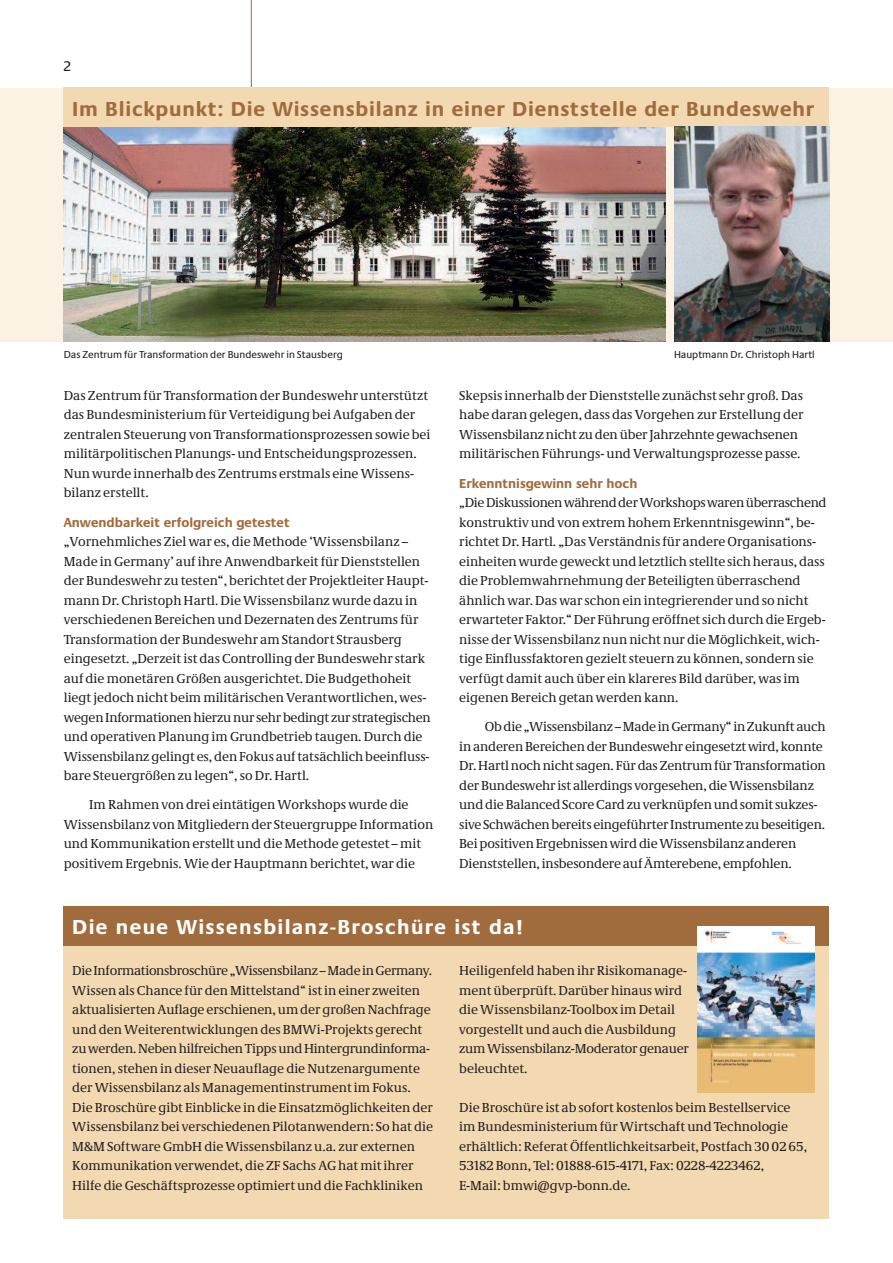
<style>
.page{position:relative;width:893px;height:1263px;background:#fff}
.page>*{position:absolute;margin:0;border:0;box-sizing:border-box;transform-origin:0 0}
.t1{font:700 21px "Neue Praxis";letter-spacing:.035em;color:#a16c3d}
.t2{font:700 21px "Neue Praxis";letter-spacing:.06em;color:#fff}
.t3{font:14.55px "Neue Praxis";color:#231f20}
.t4{font:13.5px/19.5px "Neue Demos";color:#231f20}
.t5{font:700 13.5px "Neue Praxis";color:#a16c3d}
.t6{font:10.5px "Neue Praxis";color:#231f20}
</style>
<div class="page">
<hr style="left:251px;top:0;width:1px;height:91px;background:#a16c3d">
<div style="left:0;top:88px;width:893px;height:253px;background:#faf2e3"></div>
<img style="left:64px;top:127px;width:601px;height:214px">
<div style="left:64px;top:88px;width:765px;height:39px;background:#f3d9b2"></div>
<div style="left:64px;top:946px;width:765px;height:273px;background:#f3d9b2"></div>
<div style="left:64px;top:907px;width:765px;height:39px;background:#a16c3d"></div>
<img style="left:697px;top:926px;width:118px;height:166px">
<img style="left:674px;top:126px;width:155px;height:215px">
<p class="t3" style="left:64px;top:61px;width:9px">2</p>
<h1 class="t1" style="left:72px;top:101px;width:743px">Im Blickpunkt: Die Wissensbilanz in einer Dienststelle der Bundeswehr</h1>
<p class="t6" style="left:64px;top:351px;width:281px">Das Zentrum für Transformation der Bundeswehr in Stausberg</p>
<p class="t4" style="left:64px;top:387px;width:368px">Das Zentrum für Transformation der Bundeswehr unterstützt das Bundesministerium für Verteidigung bei Aufgaben der zentralen Steuerung von Transformationsprozessen sowie bei militärpolitischen Planungs- und Entscheidungsprozessen.<br>Nun wurde innerhalb des Zentrums erstmals eine Wissens&shy;bilanz erstellt.</p>
<p class="t5" style="left:64px;top:517px;width:227px">Anwendbarkeit erfolgreich getestet</p>
<p class="t4" style="left:64px;top:533px;width:369px">„Vornehmliches Ziel war es, die Methode ‘Wissensbilanz – Made in Germany’ auf ihre Anwendbarkeit für Dienststellen der Bundeswehr zu testen“, berichtet der Projektleiter Haupt&shy;mann Dr. Christoph Hartl. Die Wissensbilanz wurde dazu in verschiedenen Bereichen und Dezernaten des Zentrums für Transformation der Bundeswehr am Standort Strausberg eingesetzt. „Derzeit ist das Controlling der Bundeswehr stark auf die monetären Größen ausgerichtet. Die Budgethoheit liegt jedoch nicht beim militärischen Verantwortlichen, wes&shy;wegen Informationen hierzu nur sehr bedingt zur strategischen und operativen Planung im Grundbetrieb taugen. Durch die Wissensbilanz gelingt es, den Fokus auf tatsächlich beeinfluss&shy;bare Steuergrößen zu legen“, so Dr. Hartl.</p>
<p class="t4" style="left:64px;top:796px;width:371px;text-indent:26px">Im Rahmen von drei eintätigen Workshops wurde die Wissensbilanz von Mitgliedern der Steuergruppe Information und Kommunikation erstellt und die Methode getestet – mit positivem Ergebnis. Wie der Hauptmann berichtet, war die</p>
<p class="t6" style="left:674px;top:351px;width:142px">Hauptmann Dr. Christoph Hartl</p>
<p class="t4" style="left:459px;top:387px;width:346px">Skepsis innerhalb der Dienststelle zunächst sehr groß. Das habe daran gelegen, dass das Vorgehen zur Erstellung der Wissensbilanz nicht zu den über Jahrzehnte gewachsenen militärischen Führungs- und Verwaltungsprozesse passe.</p>
<p class="t5" style="left:459px;top:478px;width:180px">Erkenntnisgewinn sehr hoch</p>
<p class="t4" style="left:459px;top:494px;width:369px">„Die Diskussionen während der Workshops waren überraschend konstruktiv und von extrem hohem Erkenntnisgewinn“, be&shy;richtet Dr. Hartl. „Das Verständnis für andere Organisations&shy;einheiten wurde geweckt und letztlich stellte sich heraus, dass die Problemwahrnehmung der Beteiligten überraschend ähnlich war. Das war schon ein integrierender und so nicht erwarteter Faktor.“ Der Führung eröffnet sich durch die Ergeb&shy;nisse der Wissensbilanz nun nicht nur die Möglichkeit, wich&shy;tige Einflussfaktoren gezielt steuern zu können, sondern sie verfügt damit auch über ein klareres Bild darüber, was im eigenen Bereich getan werden kann.</p>
<p class="t4" style="left:459px;top:718px;width:368px;text-indent:26px">Ob die „Wissensbilanz – Made in Germany“ in Zukunft auch in anderen Bereichen der Bundeswehr eingesetzt wird, konnte Dr. Hartl noch nicht sagen. Für das Zentrum für Transformation der Bundeswehr ist allerdings vorgesehen, die Wissensbilanz und die Balanced Score Card zu verknüpfen und somit sukzes&shy;sive Schwächen bereits eingeführter Instrumente zu beseitigen.<br>Bei positiven Ergebnissen wird die Wissensbilanz anderen Dienststellen, insbesondere auf Ämterebene, empfohlen.</p>
<h1 class="t2" style="left:72px;top:919px;width:453px">Die neue Wissensbilanz-Broschüre ist da!</h1>
<p class="t4" style="left:72px;top:962px;width:362px">Die Informationsbroschüre „Wissensbilanz – Made in Germany.<br>Wissen als Chance für den Mittelstand“ ist in einer zweiten aktualisierten Auflage erschienen, um der großen Nachfrage und den Weiterentwicklungen des BMWi-Projekts gerecht zu werden. Neben hilfreichen Tipps und Hintergrundinforma&shy;tionen, stehen in dieser Neuauflage die Nutzenargumente der Wissensbilanz als Managementinstrument im Fokus.<br>Die Broschüre gibt Einblicke in die Einsatzmöglichkeiten der Wissensbilanz bei verschiedenen Pilotanwendern: So hat die M&amp;M Software GmbH die Wissensbilanz u.a. zur externen Kommunikation verwendet, die ZF Sachs AG hat mit ihrer Hilfe die Geschäftsprozesse optimiert und die Fachkliniken</p>
<p class="t4" style="left:459px;top:962px;width:231px">Heiligenfeld haben ihr Risikomanage&shy;ment überprüft. Darüber hinaus wird die Wissensbilanz-Toolbox im Detail vorgestellt und auch die Ausbildung zum Wissensbilanz-Moderator genauer beleuchtet.</p>
<p class="t4" style="left:459px;top:1098px;width:349px">Die Broschüre ist ab sofort kostenlos beim Bestellservice im Bundesministerium für Wirtschaft und Technologie erhältlich: Referat Öffentlichkeitsarbeit, Postfach 30 02 65, 53182 Bonn, Tel: 01888-615-4171, Fax: 0228-4223462, E-Mail: bmwi@gvp-bonn.de.</p>
</div>
